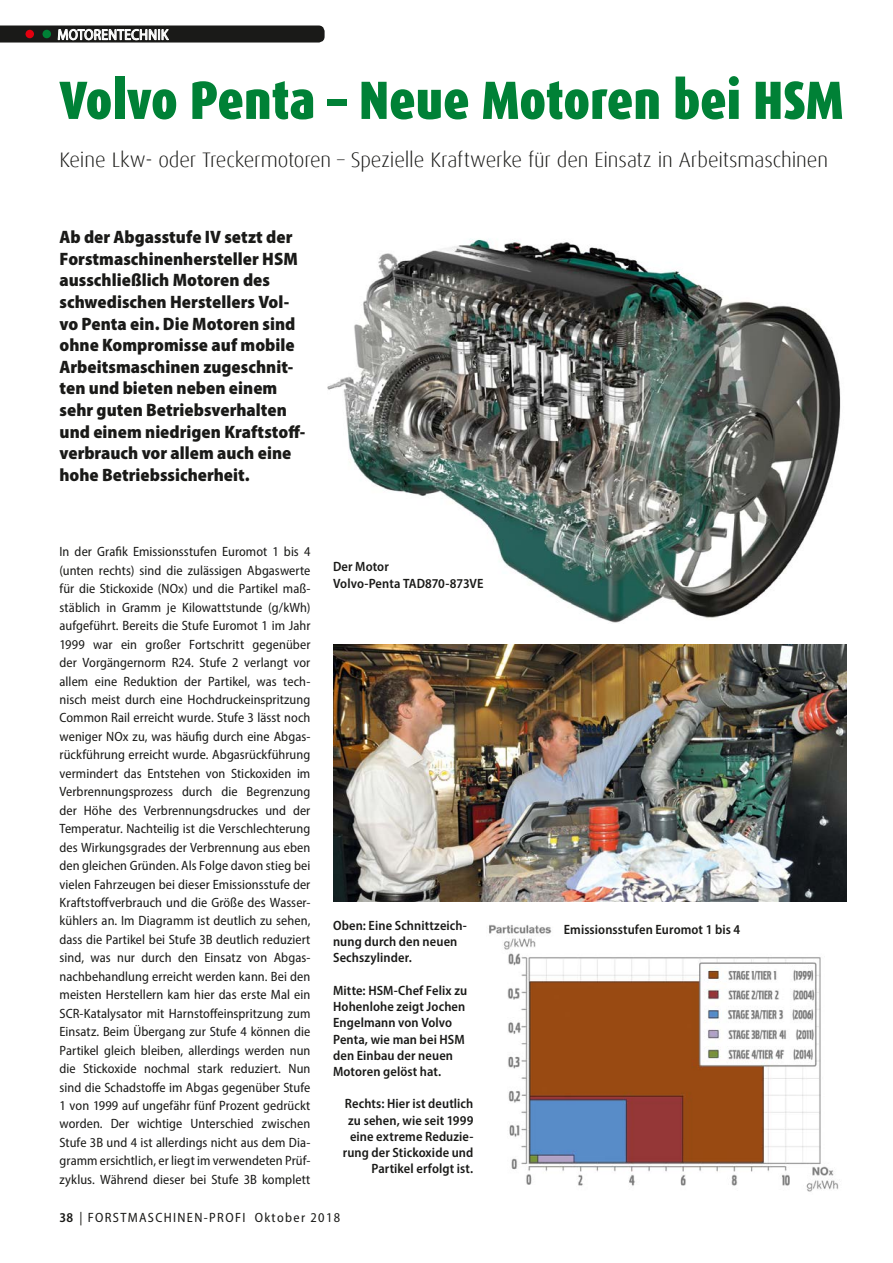
<style>
.page{position:relative;width:893px;height:1263px;background:#fff}
.page>*{position:absolute;margin:0;border:0;box-sizing:border-box;transform-origin:0 0}
.t1{font:900 condensed 54px "Dax OT";letter-spacing:-.005em;color:#008136}
.t2{font:300 21px "Dax Offc";letter-spacing:-.005em;color:#1a1a18}
.t3{font:900 semi-condensed 18px/21.6px "Myriad Pro";color:#1a1a18}
.t4{font:semi-condensed 15px "Myriad Pro";letter-spacing:.01em;color:#fff}
.t5{font:semi-condensed 13.5px/18.5px "Myriad Pro";letter-spacing:.01em;color:#1a1a18;text-align:justify}
.t6{font:600 semi-condensed 13.5px/16.2px "Myriad Pro";letter-spacing:.01em;color:#1a1a18}
.t7{font:semi-condensed 13.5px "Myriad Pro";letter-spacing:.1em;color:#1a1a18}
.s1{font-weight:600}
</style>
<div class="page">
<img style="left:333px;top:645px;width:513px;height:256px">
<img style="left:327px;top:239px;width:514px;height:384px">
<img style="left:489px;top:925px;width:350px;height:267px">
<svg style="left:0;top:26px;width:325px;height:17px;background:#3d3d3b"></svg>
<div style="left:26px;top:30px;width:8px;height:8px;background:#e3000f;border-radius:50%"></div>
<div style="left:43px;top:30px;width:8px;height:8px;background:#008136;border-radius:50%"></div>
<p class="t4" style="left:57px;top:25px;width:113px">MOTORENTECHNIK</p>
<h1 class="t1" style="left:60px;top:65px;width:785px">Volvo Penta – Neue Motoren bei HSM</h1>
<h2 class="t2" style="left:60px;top:147px;width:770px">Keine Lkw- oder Treckermotoren – Spezielle Kraftwerke für den Einsatz in Arbeitsmaschinen</h2>
<p class="t3" style="left:60px;top:226px;width:247px">Ab der Abgasstufe IV setzt der<br>Forstmaschinenhersteller HSM ausschließlich Motoren des schwedischen Herstellers Vol&shy;vo Penta ein. Die Motoren sind ohne Kompromisse auf mobile<br>Arbeitsmaschinen zugeschnit&shy;ten und bieten neben einem sehr guten Betriebsverhalten und einem niedrigen Kraftstoff&shy;verbrauch vor allem auch eine hohe Betriebssicherheit.</p>
<p class="t5" style="left:60px;top:542px;width:252px">In der Grafik Emissionsstufen Euromot 1 bis 4 (unten rechts) sind die zulässigen Abgaswerte für die Stickoxide (NOx) und die Partikel maß&shy;stäblich in Gramm je Kilowattstunde (g/kWh) aufgeführt. Bereits die Stufe Euromot 1 im Jahr 1999 war ein großer Fortschritt gegenüber der Vorgängernorm R24. Stufe 2 verlangt vor allem eine Reduktion der Partikel, was tech&shy;nisch meist durch eine Hochdruckeinspritzung Common Rail erreicht wurde. Stufe 3 lässt noch weniger NOx zu, was häufig durch eine Abgas&shy;rückführung erreicht wurde. Abgasrückführung vermindert das Entstehen von Stickoxiden im Verbrennungsprozess durch die Begrenzung der Höhe des Verbrennungsdruckes und der Temperatur. Nachteilig ist die Verschlechterung des Wirkungsgrades der Verbrennung aus eben den gleichen Gründen. Als Folge davon stieg bei vielen Fahrzeugen bei dieser Emissionsstufe der Kraftstoffverbrauch und die Größe des Wasser&shy;kühlers an. Im Diagramm ist deutlich zu sehen, dass die Partikel bei Stufe 3B deutlich reduziert sind, was nur durch den Einsatz von Abgas&shy;nachbehandlung erreicht werden kann. Bei den meisten Herstellern kam hier das erste Mal ein SCR-Katalysator mit Harnstoffeinspritzung zum Einsatz. Beim Übergang zur Stufe 4 können die Partikel gleich bleiben, allerdings werden nun die Stickoxide nochmal stark reduziert. Nun sind die Schadstoffe im Abgas gegenüber Stufe 1 von 1999 auf ungefähr fünf Prozent gedrückt worden. Der wichtige Unterschied zwischen Stufe 3B und 4 ist allerdings nicht aus dem Dia&shy;gramm ersichtlich, er liegt im verwendeten Prüf&shy;zyklus. Während dieser bei Stufe 3B komplett</p>
<p class="t6" style="left:333px;top:558px;width:152px">Der Motor<br>Volvo-Penta TAD870-873VE</p>
<p class="t6" style="left:333px;top:917px;width:135px">Oben: Eine Schnittzeich&shy;nung durch den neuen<br>Sechszylinder.</p>
<p class="t6" style="left:333px;top:982px;width:136px">Mitte: HSM-Chef Felix zu<br>Hohenlohe zeigt Jochen<br>Engelmann von Volvo<br>Penta, wie man bei HSM den Einbau der neuen<br>Motoren gelöst hat.</p>
<p class="t6" style="left:343px;top:1095px;width:132px;text-align:right">Rechts: Hier ist deutlich zu sehen, wie seit 1999 eine extreme Reduzie&shy;rung der Stickoxide und<br>Partikel erfolgt ist.</p>
<p class="t7" style="left:60px;top:1209px;width:282px"><span class="s1">38</span> | FORSTMASCHINEN-PROFI Oktober 2018</p>
<p class="t6" style="left:564px;top:921px;width:178px">Emissionsstufen Euromot 1 bis 4</p>
</div>
